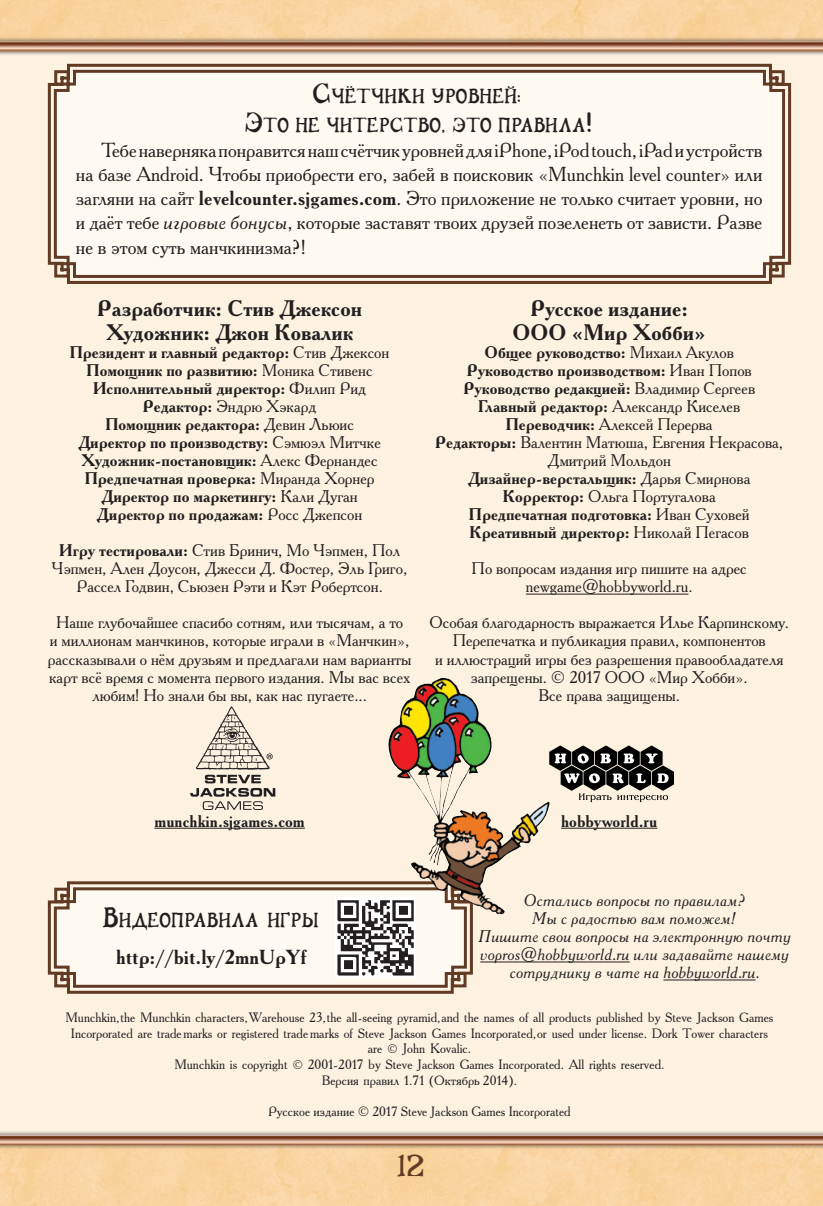
<style>
.page{position:relative;width:823px;height:1206px;background:#fff}
.page>*{position:absolute;margin:0;border:0;box-sizing:border-box;transform-origin:0 0}
.t1{font:100 27px "Flibustier";color:#613b24}
.t2{font:700 22.5px/24.8px "Academy C";color:#231f20;text-align:center}
.t3{font:20.25px/24.3px "Academy C";color:#231f20;text-align:justify}
.t4{font:700 20.25px "Academy C";color:#231f20}
.t5{font:100 18px/29.7px "Flibustier";color:#231f20;text-align:center}
.t6{font:700 16.88px/18px "Academy C";color:#231f20;text-align:center}
.t7{font:16.88px/18px "Academy C";color:#231f20;text-align:center}
.t8{font:italic 16.88px/18px "Academy C";color:#231f20;text-align:center}
.t9{font:13.5px/15.8px "Academy";color:#231f20;text-align:center}
.t10{font:13.5px "Academy C";color:#231f20}
.s1{font-size:24.75px}
.s2{font-weight:700}
.s3{font-style:italic}
.s4{font-weight:400}
</style>
<div class="page">
<img style="left:0;top:0;width:823px;height:1205px">
<svg style="left:46px;top:62px;width:746px;height:223px;background:#b09884"></svg>
<div style="left:52px;top:68px;width:734px;height:211px;background:#fef9f1"></div>
<svg style="left:46px;top:879px;width:428px;height:116px;background:#b39b87"></svg>
<svg style="left:52px;top:885px;width:416px;height:104px"></svg>
<hr style="left:526px;top:593px;width:162px;height:1px;background:#231f20">
<hr style="left:561px;top:827px;width:96px;height:1px;background:#231f20">
<hr style="left:154px;top:827px;width:151px;height:1px;background:#231f20">
<svg style="left:190px;top:706px;width:85px;height:104px;background:#d4cabb"></svg>
<svg style="left:549px;top:745px;width:125px;height:57px;background:#7b7770"></svg>
<hr style="left:480px;top:961px;width:150px;height:1px;background:#231f20">
<hr style="left:663px;top:979px;width:92px;height:1px;background:#231f20">
<img style="left:336px;top:897px;width:80px;height:80px">
<img style="left:388px;top:677px;width:62px;height:202px">
<p class="t5" style="left:245px;top:82px;width:349px"><span class="s1">С</span>чётчики уровней:<br><span class="s1">Э</span>то не читерство, это правила<span class="s1">!</span></p>
<p class="t3" style="left:76px;top:137px;width:688px;text-indent:26px">Тебе наверняка понравится наш счётчик уровней для iPhone, iPod touch, iPad и устройств на базе Android. Чтобы приобрести его, забей в поисковик «Munchkin level counter» или загляни на сайт <span class="s2">levelcounter.sjgames.com</span>. Это приложение не только считает уровни, но и даёт тебе <span class="s3">игровые бонусы</span>, которые заставят твоих друзей позеленеть от зависти. Разве не в этом суть манчкинизма?!</p>
<h2 class="t2" style="left:97px;top:294px;width:266px">Разработчик: Стив Джексон<br>Художник: Джон Ковалик</h2>
<p class="t6" style="left:70px;top:343px;width:321px">Президент и главный редактор: <span class="s4">Стив Джексон </span>Помощник по развитию: <span class="s4">Моника Стивенс </span>Исполнительный директор: <span class="s4">Филип Рид </span>Редактор: <span class="s4">Эндрю Хэкард<br></span>Помощник редактора: <span class="s4">Девин Льюис </span>Директор по производству: <span class="s4">Сэмюэл Митчке </span>Художник-постановщик: <span class="s4">Алекс Фернандес </span>Предпечатная проверка: <span class="s4">Миранда Хорнер </span>Директор по маркетингу: <span class="s4">Кали Дуган </span>Директор по продажам: <span class="s4">Росс Джепсон</span></p>
<p class="t7" style="left:52px;top:541px;width:357px"><span class="s2">Игру тестировали:</span> Стив Бринич, Мо Чэпмен, Пол<br>Чэпмен, Ален Доусон, Джесси Д. Фостер, Эль Григо,<br>Рассел Годвин, Сьюзен Рэти и Кэт Робертсон.</p>
<p class="t7" style="left:48px;top:613px;width:365px">Наше глубочайшее спасибо сотням, или тысячам, а то<br>и миллионам манчкинов, которые играли в «Манчкин», рассказывали о нём друзьям и предлагали нам варианты карт всё время с момента первого издания. Мы вас всех любим! Но знали бы вы, как нас пугаете...</p>
<h2 class="t2" style="left:530px;top:294px;width:159px">Русское издание:</h2>
<h2 class="t2" style="left:512px;top:319px;width:19px">ООО</h2>
<h2 class="t2" style="left:571px;top:319px;width:136px">«Мир Хобби»</h2>
<p class="t6" style="left:435px;top:343px;width:349px">Общее руководство: <span class="s4">Михаил Акулов<br></span>Руководство производством: <span class="s4">Иван Попов </span>Руководство редакцией: <span class="s4">Владимир Сергеев </span>Главный редактор: <span class="s4">Александр Киселев </span>Переводчик: <span class="s4">Алексей Перерва<br></span>Редакторы: <span class="s4">Валентин Матюша, Евгения Некрасова, Дмитрий Мольдон<br></span>Дизайнер-верстальщик: <span class="s4">Дарья Смирнова </span>Корректор: <span class="s4">Ольга Португалова<br></span>Предпечатная подготовка: <span class="s4">Иван Суховей </span>Креативный директор: <span class="s4">Николай Пегасов</span></p>
<p class="t7" style="left:471px;top:559px;width:277px">По вопросам издания игр пишите на адрес newgame@hobbyworld.ru.</p>
<p class="t7" style="left:430px;top:613px;width:361px">Особая благодарность выражается Илье Карпинскому.<br>Перепечатка и публикация правил, компонентов<br>и иллюстраций игры без разрешения правообладателя запрещены. © 2017 ООО «Мир Хобби».<br>Все права защищены.</p>
<p class="t6" style="left:154px;top:811px;width:152px">munchkin.sjgames.com</p>
<p class="t5" style="left:103px;top:906px;width:218px"><span class="s1">В</span>идеоправила игры</p>
<p class="t4" style="left:116px;top:943px;width:192px">http://bit.ly/2mnUpYf</p>
<p class="t6" style="left:561px;top:811px;width:98px">hobbyworld.ru</p>
<p class="t8" style="left:478px;top:891px;width:314px">Остались вопросы по правилам?<br>Мы с радостью вам поможем!<br>Пишите свои вопросы на электронную почту vopros@hobbyworld.ru или задавайте нашему сотруднику в чате на hobbyworld.ru.</p>
<p class="t9" style="left:65px;top:1009px;width:709px">Munchkin,the Munchkin characters,Warehouse 23,the all-seeing pyramid,and the names of all products published by Steve Jackson Games Incorporated are trademarks or registered trademarks of Steve Jackson Games Incorporated,or used under license. Dork Tower characters are © John Kovalic.<br>Munchkin is copyright © 2001-2017 by Steve Jackson Games Incorporated. All rights reserved.<br>Версия правил 1.71 (Октябрь 2014).</p>
<p class="t10" style="left:268px;top:1103px;width:304px">Русское издание © 2017 Steve Jackson Games Incorporated</p>
<h1 class="t1" style="left:397px;top:1149px;width:29px">12</h1>
</div>
